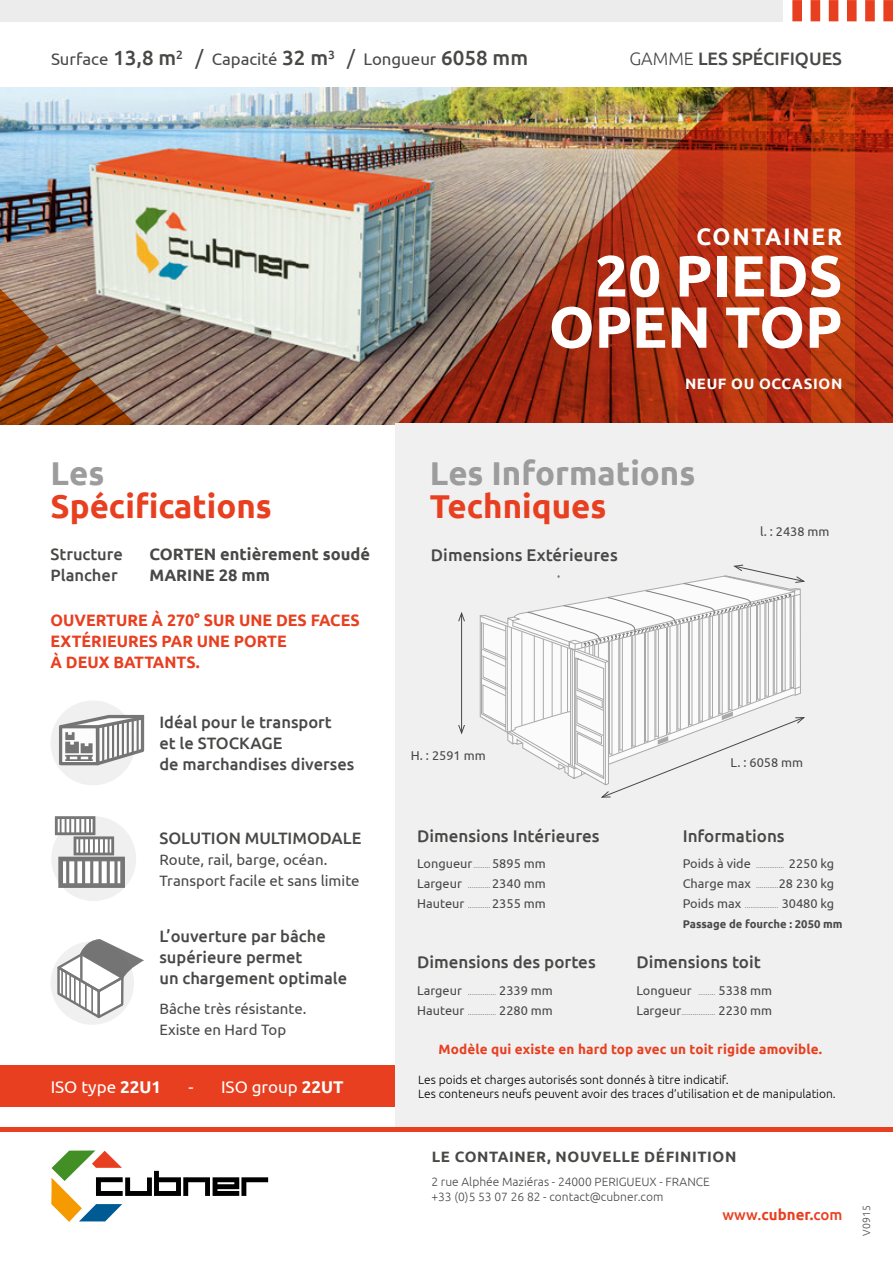
<style>
.page{position:relative;width:893px;height:1263px;background:#fff}
.page>*{position:absolute;margin:0;border:0;box-sizing:border-box;transform-origin:0 0}
.t1{font:700 58.05px/51.2px "Ubuntu";color:#fff;text-align:right}
.t2{font:700 33px "Ubuntu";color:#e83f20}
.t3{font:700 33px "Ubuntu";color:#9c9c9d}
.t4{font:700 24px "Ubuntu";letter-spacing:.08em;color:#fff;scale:.95 1}
.t5{font:500 18px "Ubuntu";color:#484847}
.t6{font:500 16.95px "Ubuntu";color:#484847}
.t7{font:16.95px "Ubuntu";color:#fff}
.t8{font:16.8px "Ubuntu";color:#484847}
.t9{font:500 16.5px/21px "Ubuntu";color:#484847}
.t10{font:700 16.5px/21px "Ubuntu";color:#e83f20}
.t11{font:700 16.5px "Ubuntu";color:#484847}
.t12{font:15px/21px "Ubuntu";color:#484847}
.t13{font:700 15px "Ubuntu";letter-spacing:.04em;color:#484847}
.t14{font:700 15px "Ubuntu";letter-spacing:.04em;color:#fff}
.t15{font:500 15px "Ubuntu";letter-spacing:.005em;color:#e83f20}
.t16{font:700 13.5px "Ubuntu";letter-spacing:.01em;color:#e83f20}
.t17{font:12.75px "Ubuntu";color:#484847}
.t18{font:300 12px/14.4px "Ubuntu";color:#000}
.t19{font:300 12px/15px "Ubuntu";color:#484847}
.t20{font:700 11.25px "Ubuntu";color:#484847}
.t21{font:300 10.5px "Ubuntu";color:#484847}
.t22{font:5.7px "Ubuntu";color:#484847}
.s1{font-weight:500;font-size:20.55px}
.s2{font-size:20.55px}
.s3{font-weight:300}
.s4{font-weight:700}
</style>
<div class="page">
<img style="left:0;top:87px;width:268px;height:338px">
<img style="left:0;top:214px;width:123px;height:88px">
<svg style="left:0;top:302px;width:211px;height:88px;background:#937059"></svg>
<svg style="left:0;top:390px;width:257px;height:35px;background:#905e40"></svg>
<img style="left:268px;top:87px;width:625px;height:338px">
<svg style="left:723px;top:87px;width:43px;height:337px;background:#b6390f"></svg>
<img style="left:545px;top:87px;width:43px;height:337px">
<svg style="left:812px;top:87px;width:43px;height:337px;background:#bf3f0f"></svg>
<img style="left:634px;top:87px;width:43px;height:337px">
<img style="left:456px;top:87px;width:43px;height:337px">
<div style="left:847px;top:0;width:10px;height:21px;background:#e83f20"></div>
<div style="left:865px;top:0;width:10px;height:21px;background:#e83f20"></div>
<div style="left:883px;top:0;width:10px;height:21px;background:#e83f20"></div>
<div style="left:792px;top:0;width:10px;height:21px;background:#e83f20"></div>
<div style="left:811px;top:0;width:9px;height:21px;background:#e83f20"></div>
<div style="left:829px;top:0;width:9px;height:21px;background:#e83f20"></div>
<div style="left:0;top:0;width:782px;height:21px;background:#ececec"></div>
<div style="left:395px;top:424px;width:498px;height:703px;background:#f0f0f0"></div>
<hr style="left:0;top:1127px;width:893px;height:4px;background:#e83f20">
<div style="left:51px;top:816px;width:85px;height:85px;background:#f0f0f0;border-radius:50%"></div>
<svg style="left:55px;top:816px;width:70px;height:72px"></svg>
<div style="left:51px;top:700px;width:84px;height:85px;background:#f0f0f0;border-radius:50%"></div>
<svg style="left:57px;top:714px;width:88px;height:52px"></svg>
<svg style="left:51px;top:1150px;width:217px;height:72px"></svg>
<div style="left:51px;top:941px;width:83px;height:84px;background:#f0f0f0;border-radius:50%"></div>
<svg style="left:57px;top:939px;width:87px;height:79px"></svg>
<hr style="left:461px;top:613px;width:1px;height:120px;background:#484847">
<svg style="left:458px;top:724px;width:7px;height:10px"></svg>
<svg style="left:458px;top:612px;width:7px;height:10px"></svg>
<div style="left:0;top:1066px;width:394px;height:41px;background:#e83f20"></div>
<svg style="left:479px;top:565px;width:326px;height:233px"></svg>
<h3 class="t8" style="left:51px;top:49px;width:479px">Surface <span class="s1">13,8 m</span><sup>2</sup> <span class="s2">/</span> Capacité <span class="s1">32 m</span><sup>3</sup> <span class="s2">/</span> Longueur <span class="s1">6058 mm</span></h3>
<h3 class="t5" style="left:629px;top:48px;width:214px"><span class="s3">GAMME</span> LES SPÉCIFIQUES</h3>
<h2 class="t3" style="left:51px;top:453px;width:55px">Les</h2>
<h2 class="t2" style="left:51px;top:486px;width:223px">Spécifications</h2>
<p class="t9" style="left:51px;top:543px;width:74px">Structure</p>
<p class="t11" style="left:150px;top:544px;width:222px">CORTEN entièrement soudé</p>
<p class="t9" style="left:51px;top:564px;width:69px">Plancher</p>
<p class="t11" style="left:150px;top:565px;width:122px">MARINE 28 mm</p>
<p class="t10" style="left:51px;top:609px;width:311px">OUVERTURE À 270° SUR UNE DES FACES<br>EXTÉRIEURES PAR UNE PORTE<br>À DEUX BATTANTS.</p>
<p class="t9" style="left:159px;top:711px;width:196px">Idéal pour le transport<br>et le STOCKAGE<br>de marchandises diverses</p>
<p class="t9" style="left:159px;top:827px;width:203px">SOLUTION MULTIMODALE</p>
<p class="t12" style="left:159px;top:849px;width:202px">Route, rail, barge, océan.<br>Transport facile et sans limite</p>
<p class="t9" style="left:159px;top:925px;width:189px">L’ouverture par bâche supérieure permet<br>un chargement optimale</p>
<p class="t12" style="left:159px;top:997px;width:148px">Bâche très résistante.<br>Existe en Hard Top</p>
<h3 class="t7" style="left:51px;top:1076px;width:112px">ISO type <span class="s4">22U1</span></h3>
<h3 class="t7" style="left:189px;top:1076px;width:157px">- ISO group <span class="s4">22UT</span></h3>
<h3 class="t4" style="left:696px;top:222px;width:155px">CONTAINER</h3>
<h1 class="t1" style="left:549px;top:249px;width:295px">20 PIEDS<br>OPEN TOP</h1>
<p class="t14" style="left:685px;top:374px;width:159px">NEUF OU OCCASION</p>
<h2 class="t3" style="left:430px;top:453px;width:267px">Les Informations</h2>
<h2 class="t2" style="left:430px;top:486px;width:178px">Techniques</h2>
<h3 class="t6" style="left:431px;top:544px;width:188px">Dimensions Extérieures</h3>
<p class="t17" style="left:760px;top:524px;width:71px">l. : 2438 mm</p>
<p class="t17" style="left:411px;top:748px;width:76px">H. : 2591 mm</p>
<p class="t17" style="left:730px;top:755px;width:74px">L. : 6058 mm</p>
<h3 class="t6" style="left:417px;top:825px;width:184px">Dimensions Intérieures</h3>
<p class="t17" style="left:417px;top:856px;width:57px">Longueur</p>
<p class="t22" style="left:473px;top:863px;width:18px">………</p>
<p class="t17" style="left:492px;top:856px;width:55px">5895 mm</p>
<p class="t17" style="left:417px;top:876px;width:46px">Largeur</p>
<p class="t22" style="left:468px;top:882px;width:24px">…………</p>
<p class="t17" style="left:492px;top:876px;width:55px">2340 mm</p>
<p class="t17" style="left:417px;top:895px;width:49px">Hauteur</p>
<p class="t22" style="left:468px;top:902px;width:24px">…………</p>
<p class="t17" style="left:492px;top:895px;width:55px">2355 mm</p>
<h3 class="t6" style="left:683px;top:825px;width:103px">Informations</h3>
<p class="t17" style="left:683px;top:856px;width:70px">Poids à vide</p>
<p class="t22" style="left:756px;top:863px;width:30px">……………</p>
<p class="t17" style="left:789px;top:856px;width:47px">2250 kg</p>
<p class="t17" style="left:683px;top:876px;width:70px">Charge max</p>
<p class="t22" style="left:756px;top:882px;width:24px">…………</p>
<p class="t17" style="left:779px;top:876px;width:57px">28 230 kg</p>
<p class="t17" style="left:683px;top:895px;width:60px">Poids max</p>
<p class="t22" style="left:745px;top:902px;width:35px">………………</p>
<p class="t17" style="left:782px;top:895px;width:54px">30480 kg</p>
<p class="t20" style="left:683px;top:917px;width:161px">Passage de fourche : 2050 mm</p>
<h3 class="t6" style="left:417px;top:952px;width:180px">Dimensions des portes</h3>
<h3 class="t6" style="left:636px;top:952px;width:126px">Dimensions toit</h3>
<p class="t17" style="left:417px;top:982px;width:46px">Largeur</p>
<p class="t22" style="left:468px;top:989px;width:30px">……………</p>
<p class="t17" style="left:499px;top:982px;width:55px">2339 mm</p>
<p class="t17" style="left:417px;top:1002px;width:49px">Hauteur</p>
<p class="t22" style="left:468px;top:1009px;width:30px">……………</p>
<p class="t17" style="left:499px;top:1002px;width:55px">2280 mm</p>
<p class="t17" style="left:636px;top:982px;width:57px">Longueur</p>
<p class="t22" style="left:698px;top:989px;width:18px">………</p>
<p class="t17" style="left:718px;top:982px;width:55px">5338 mm</p>
<p class="t17" style="left:636px;top:1002px;width:46px">Largeur</p>
<p class="t22" style="left:681px;top:1009px;width:35px">………………</p>
<p class="t17" style="left:718px;top:1002px;width:55px">2230 mm</p>
<p class="t16" style="left:438px;top:1040px;width:385px">Modèle qui existe en hard top avec un toit rigide amovible.</p>
<p class="t18" style="left:418px;top:1072px;width:419px">Les poids et charges autorisés sont donnés à titre indicatif.<br>Les conteneurs neufs peuvent avoir des traces d’utilisation et de manipulation.</p>
<p class="t13" style="left:432px;top:1148px;width:306px">LE CONTAINER, NOUVELLE DÉFINITION</p>
<p class="t19" style="left:431px;top:1174px;width:280px">2 rue Alphée Maziéras - 24000 PERIGUEUX - FRANCE +33 (0)5 53 07 26 82 - contact@cubner.com</p>
<p class="t15" style="left:722px;top:1205px;width:122px">www.<span class="s4">cubner.</span>com</p>
<p class="t21" style="left:860px;top:1236px;width:32px;rotate:-90deg">V0915</p>
</div>
